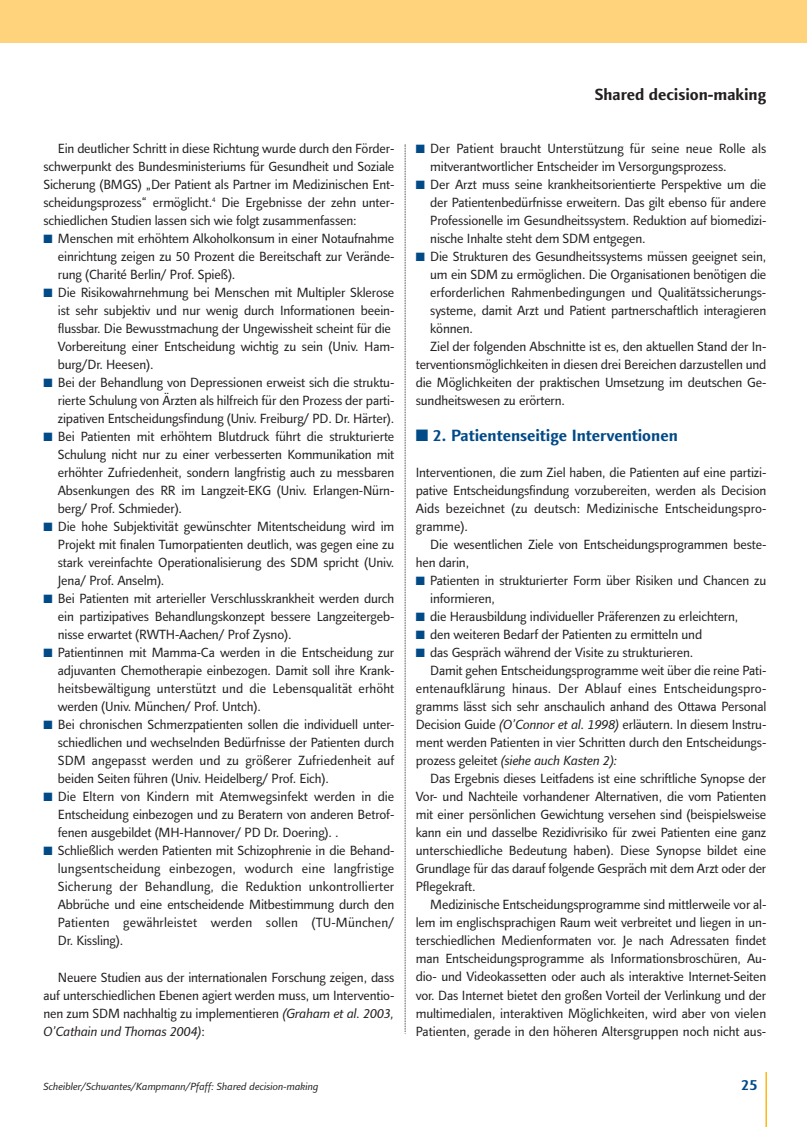
<style>
.page{position:relative;width:807px;height:1127px;background:#fff}
.page>*{position:absolute;margin:0;border:0;box-sizing:border-box;transform-origin:0 0}
.t1{font:700 16.5px "Linotype Finnegan";color:#004a88}
.t2{font:700 16.5px "Linotype Finnegan";color:#231f1f}
.t3{font:700 15px "Linotype Finnegan";color:#004a88}
.t4{font:13.5px/18px "Linotype Finnegan";letter-spacing:-.01em;color:#231f1f;text-align:justify}
.t5{font:13.5px "Linotype Finnegan";letter-spacing:.01em;color:#231f1f}
.t6{font:italic 13.5px "Linotype Finnegan";letter-spacing:-.01em;color:#231f1f}
.t7{font:italic 10.5px "Linotype Finnegan";color:#231f1f}
.s1{color:#004a88}
.s2{font-style:italic}
.s3{font-style:normal}
</style>
<div class="page">
<div style="left:0;top:0;width:807px;height:42px;background:#ffd27c"></div>
<hr style="left:765px;top:1072px;width:2px;height:54px;background:#fdb812">
<svg style="left:405px;top:145px;width:1px;height:889px"></svg>
<p class="t4" style="left:43px;top:141px;width:352px;text-indent:14px">Ein deutlicher Schritt in diese Richtung wurde durch den Förder&shy;schwerpunkt des Bundesministeriums für Gesundheit und Soziale Sicherung (BMGS) „Der Patient als Partner im Medizinischen Ent&shy;scheidungsprozess“ ermöglicht.<sup>4</sup> Die Ergebnisse der zehn unter&shy;schiedlichen Studien lassen sich wie folgt zusammenfassen:</p>
<p class="t4" style="left:58px;top:231px;width:338px;text-indent:-14px"><span class="s1">■</span> Menschen mit erhöhtem Alkoholkonsum in einer Notaufnahme einrichtung zeigen zu 50 Prozent die Bereitschaft zur Verände&shy;rung (Charité Berlin/ Prof. Spieß).</p>
<p class="t4" style="left:58px;top:285px;width:338px;text-align:left;text-indent:-14px"><span class="s1">■</span> Die Risikowahrnehmung bei Menschen mit Multipler Sklerose ist sehr subjektiv und nur wenig durch Informationen beein&shy;flussbar. Die Bewusstmachung der Ungewissheit scheint für die Vorbereitung einer Entscheidung wichtig zu sein (Univ. Ham&shy;burg/Dr. Heesen).</p>
<p class="t4" style="left:58px;top:375px;width:338px;text-indent:-14px"><span class="s1">■</span> Bei der Behandlung von Depressionen erweist sich die struktu&shy;rierte Schulung von Ärzten als hilfreich für den Prozess der parti&shy;zipativen Entscheidungsfindung (Univ. Freiburg/ PD. Dr. Härter).</p>
<p class="t4" style="left:58px;top:429px;width:338px;text-indent:-14px"><span class="s1">■</span> Bei Patienten mit erhöhtem Blutdruck führt die strukturierte Schulung nicht nur zu einer verbesserten Kommunikation mit erhöhter Zufriedenheit, sondern langfristig auch zu messbaren Absenkungen des RR im Langzeit-EKG (Univ. Erlangen-Nürn&shy;berg/ Prof. Schmieder).</p>
<p class="t4" style="left:58px;top:519px;width:338px;text-indent:-14px"><span class="s1">■</span> Die hohe Subjektivität gewünschter Mitentscheidung wird im Projekt mit finalen Tumorpatienten deutlich, was gegen eine zu stark vereinfachte Operationalisierung des SDM spricht (Univ.<br>Jena/ Prof. Anselm).</p>
<p class="t4" style="left:58px;top:591px;width:338px;text-indent:-14px"><span class="s1">■</span> Bei Patienten mit arterieller Verschlusskrankheit werden durch ein partizipatives Behandlungskonzept bessere Langzeitergeb&shy;nisse erwartet (RWTH-Aachen/ Prof Zysno).</p>
<p class="t4" style="left:58px;top:645px;width:338px;text-indent:-14px"><span class="s1">■</span> Patientinnen mit Mamma-Ca werden in die Entscheidung zur adjuvanten Chemotherapie einbezogen. Damit soll ihre Krank&shy;heitsbewältigung unterstützt und die Lebensqualität erhöht werden (Univ. München/ Prof. Untch).</p>
<p class="t4" style="left:58px;top:717px;width:338px;text-indent:-14px"><span class="s1">■</span> Bei chronischen Schmerzpatienten sollen die individuell unter&shy;schiedlichen und wechselnden Bedürfnisse der Patienten durch SDM angepasst werden und zu größerer Zufriedenheit auf beiden Seiten führen (Univ. Heidelberg/ Prof. Eich).</p>
<p class="t4" style="left:58px;top:789px;width:338px;text-indent:-14px"><span class="s1">■</span> Die Eltern von Kindern mit Atemwegsinfekt werden in die Entscheidung einbezogen und zu Beratern von anderen Betrof&shy;fenen ausgebildet (MH-Hannover/ PD Dr. Doering). .</p>
<p class="t4" style="left:58px;top:843px;width:338px;text-indent:-14px"><span class="s1">■</span> Schließlich werden Patienten mit Schizophrenie in die Behand&shy;lungsentscheidung einbezogen, wodurch eine langfristige Sicherung der Behandlung, die Reduktion unkontrollierter Abbrüche und eine entscheidende Mitbestimmung durch den Patienten gewährleistet werden sollen (TU-München/ Dr. Kissling).</p>
<p class="t4" style="left:43px;top:969px;width:352px;text-indent:14px">Neuere Studien aus der internationalen Forschung zeigen, dass auf unterschiedlichen Ebenen agiert werden muss, um Interventio&shy;nen zum SDM nachhaltig zu implementieren <span class="s2">(Graham et al. 2003, O’Cathain und Thomas 2004)</span>:</p>
<p class="t2" style="left:595px;top:88px;width:173px">Shared decision-making</p>
<p class="t4" style="left:430px;top:141px;width:338px;text-indent:-14px"><span class="s1">■</span> Der Patient braucht Unterstützung für seine neue Rolle als mitverantwortlicher Entscheider im Versorgungsprozess.</p>
<p class="t4" style="left:430px;top:177px;width:338px;text-indent:-14px"><span class="s1">■</span> Der Arzt muss seine krankheitsorientierte Perspektive um die der Patientenbedürfnisse erweitern. Das gilt ebenso für andere Professionelle im Gesundheitssystem. Reduktion auf biomedizi&shy;nische Inhalte steht dem SDM entgegen.</p>
<p class="t4" style="left:416px;top:249px;width:352px"><span class="s1">■</span> Die Strukturen des Gesundheitssystems müssen geeignet sein,</p>
<p class="t4" style="left:430px;top:267px;width:338px">um ein SDM zu ermöglichen. Die Organisationen benötigen die</p>
<p class="t4" style="left:430px;top:285px;width:338px">erforderlichen Rahmenbedingungen und Qualitätssicherungs-</p>
<p class="t4" style="left:430px;top:303px;width:338px">systeme, damit Arzt und Patient partnerschaftlich interagieren</p>
<p class="t4" style="left:430px;top:321px;width:44px">können.</p>
<p class="t4" style="left:430px;top:339px;width:338px">Ziel der folgenden Abschnitte ist es, den aktuellen Stand der In-</p>
<p class="t4" style="left:416px;top:357px;width:352px">terventionsmöglichkeiten in diesen drei Bereichen darzustellen und</p>
<p class="t4" style="left:416px;top:375px;width:352px">die Möglichkeiten der praktischen Umsetzung im deutschen Ge-</p>
<p class="t4" style="left:416px;top:393px;width:151px">sundheitswesen zu erörtern.</p>
<p class="t1" style="left:416px;top:429px;width:264px">■ 2. Patientenseitige Interventionen</p>
<p class="t4" style="left:416px;top:465px;width:352px">Interventionen, die zum Ziel haben, die Patienten auf eine partizi&shy;pative Entscheidungsfindung vorzubereiten, werden als Decision Aids bezeichnet (zu deutsch: Medizinische Entscheidungspro&shy;gramme).</p>
<p class="t4" style="left:416px;top:537px;width:352px;text-indent:14px">Die wesentlichen Ziele von Entscheidungsprogrammen beste&shy;hen darin,</p>
<p class="t4" style="left:430px;top:573px;width:338px;text-indent:-14px"><span class="s1">■</span> Patienten in strukturierter Form über Risiken und Chancen zu informieren,</p>
<p class="t4" style="left:416px;top:609px;width:324px"><span class="s1">■</span> die Herausbildung individueller Präferenzen zu erleichtern,</p>
<p class="t4" style="left:416px;top:627px;width:288px"><span class="s1">■</span> den weiteren Bedarf der Patienten zu ermitteln und</p>
<p class="t4" style="left:416px;top:645px;width:279px"><span class="s1">■</span> das Gespräch während der Visite zu strukturieren.</p>
<p class="t4" style="left:430px;top:663px;width:338px">Damit gehen Entscheidungsprogramme weit über die reine Pati-</p>
<p class="t5" style="left:416px;top:683px;width:352px">entenaufklärung hinaus. Der Ablauf eines Entscheidungspro-</p>
<p class="t4" style="left:416px;top:699px;width:352px">gramms lässt sich sehr anschaulich anhand des Ottawa Personal</p>
<p class="t4" style="left:416px;top:717px;width:352px">Decision Guide <span class="s2">(O’Connor et al. 1998)</span> erläutern. In diesem Instru-</p>
<p class="t4" style="left:416px;top:735px;width:352px">ment werden Patienten in vier Schritten durch den Entscheidungs-</p>
<p class="t6" style="left:416px;top:755px;width:203px"><span class="s3">prozess geleitet</span> (siehe auch Kasten 2):</p>
<p class="t4" style="left:430px;top:771px;width:338px">Das Ergebnis dieses Leitfadens ist eine schriftliche Synopse der</p>
<p class="t4" style="left:416px;top:789px;width:352px">Vor- und Nachteile vorhandener Alternativen, die vom Patienten</p>
<p class="t4" style="left:416px;top:807px;width:352px">mit einer persönlichen Gewichtung versehen sind (beispielsweise</p>
<p class="t4" style="left:416px;top:825px;width:352px">kann ein und dasselbe Rezidivrisiko für zwei Patienten eine ganz</p>
<p class="t4" style="left:416px;top:843px;width:352px">unterschiedliche Bedeutung haben). Diese Synopse bildet eine</p>
<p class="t4" style="left:416px;top:861px;width:352px">Grundlage für das darauf folgende Gespräch mit dem Arzt oder der</p>
<p class="t4" style="left:416px;top:879px;width:61px">Pflegekraft.</p>
<p class="t4" style="left:430px;top:897px;width:338px">Medizinische Entscheidungsprogramme sind mittlerweile vor al-</p>
<p class="t4" style="left:416px;top:915px;width:352px">lem im englischsprachigen Raum weit verbreitet und liegen in un-</p>
<p class="t4" style="left:416px;top:933px;width:352px">terschiedlichen Medienformaten vor. Je nach Adressaten findet</p>
<p class="t4" style="left:416px;top:951px;width:352px">man Entscheidungsprogramme als Informationsbroschüren, Au-</p>
<p class="t4" style="left:416px;top:969px;width:352px">dio- und Videokassetten oder auch als interaktive Internet-Seiten</p>
<p class="t4" style="left:416px;top:987px;width:352px">vor. Das Internet bietet den großen Vorteil der Verlinkung und der</p>
<p class="t4" style="left:416px;top:1005px;width:352px">multimedialen, interaktiven Möglichkeiten, wird aber von vielen</p>
<p class="t4" style="left:416px;top:1023px;width:352px">Patienten, gerade in den höheren Altersgruppen noch nicht aus-</p>
<p class="t7" style="left:43px;top:1082px;width:277px">Scheibler/Schwantes/Kampmann/Pfaff: Shared decision-making</p>
<p class="t3" style="left:741px;top:1078px;width:18px">25</p>
</div>
